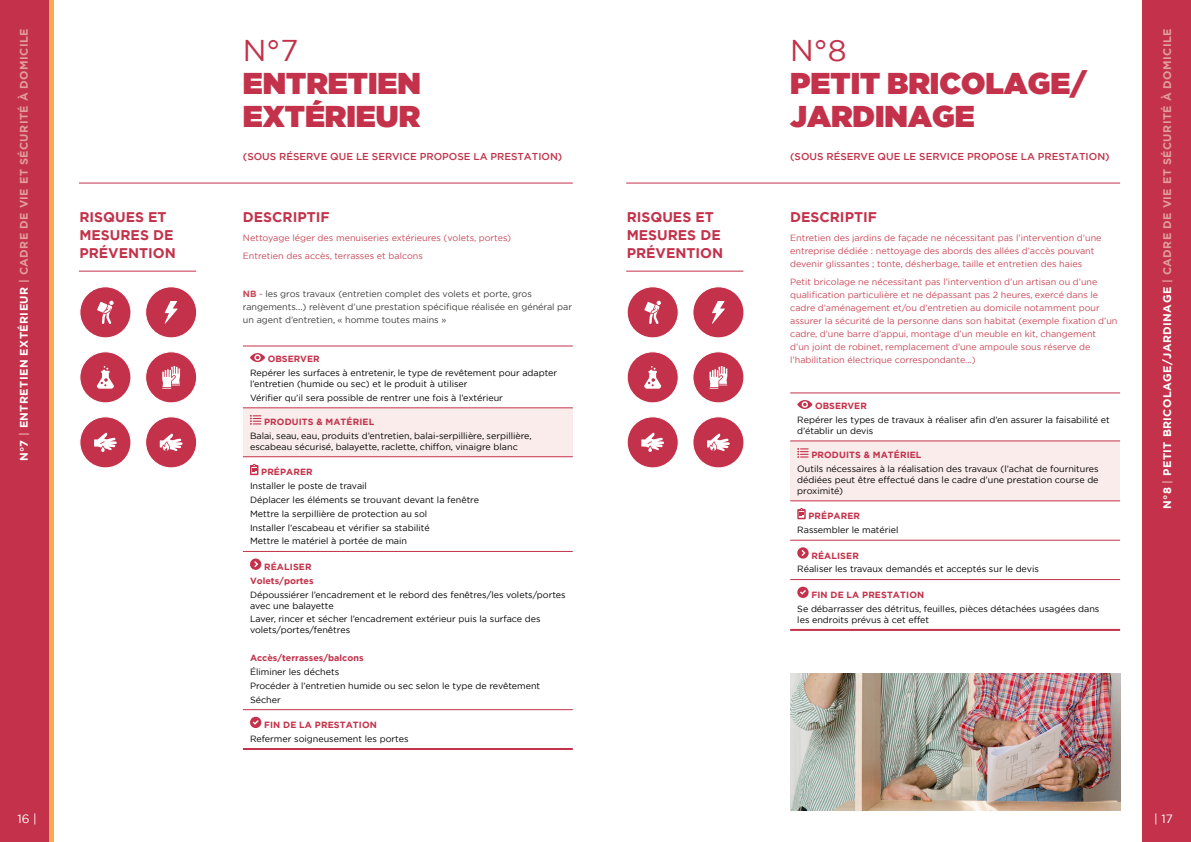
<style>
.page{position:relative;width:1191px;height:842px;background:#fff}
.page>*{position:absolute;margin:0;border:0;box-sizing:border-box;transform-origin:0 0}
.t1{font:900 30px/33px "Gotham";color:#c3324a}
.t2{font:30px "Gotham";color:#c3324a}
.t3{font:700 14px/18px "Gotham";color:#c3324a}
.t4{font:12px "Gotham";color:#fff}
.t5{font:700 11px "Gotham";letter-spacing:.04em;color:#e09d9c}
.t6{font:500 10px "Gotham";color:#c3324a}
.t7{font:9px/11px "Gotham";color:#000}
.t8{font:9px/13px "Gotham";color:#c84858}
.t9{font:9px/13px "Gotham";color:#3c3c3b}
.t10{font:700 9px/13.8px "Gotham";letter-spacing:.015em;color:#c3324a;text-align:right}
.s1{color:#fff}
.s2{font-weight:700;color:#c84858}
.s3{color:#c84858}
</style>
<div class="page">
<div style="left:48px;top:0;width:6px;height:842px;background:#f5ad4f"></div>
<div style="left:0;top:0;width:48px;height:842px;background:#c3324a"></div>
<div style="left:1142px;top:0;width:49px;height:842px;background:#c3324a"></div>
<div style="left:243px;top:408px;width:330px;height:49px;background:#f9eceb"></div>
<hr style="left:243px;top:408px;width:330px;height:1px;background:#c3324a">
<hr style="left:243px;top:457px;width:330px;height:1px;background:#c3324a">
<hr style="left:243px;top:551px;width:330px;height:1px;background:#c3324a">
<hr style="left:243px;top:748px;width:330px;height:2px;background:#c3324a">
<hr style="left:243px;top:709px;width:330px;height:1px;background:#c3324a">
<hr style="left:243px;top:346px;width:330px;height:1px;background:#c3324a">
<svg style="left:250px;top:353px;width:15px;height:9px"></svg>
<svg style="left:250px;top:415px;width:11px;height:10px"></svg>
<svg style="left:250px;top:464px;width:8px;height:11px"></svg>
<svg style="left:250px;top:558px;width:11px;height:12px"></svg>
<svg style="left:250px;top:716px;width:12px;height:12px"></svg>
<hr style="left:79px;top:271px;width:117px;height:1px;background:#c3324a">
<div style="left:80px;top:287px;width:51px;height:51px;background:#c3324a;border-radius:50%"></div>
<div style="left:79px;top:286px;width:52px;height:52px;border:1px solid #fff;border-radius:50%"></div>
<svg style="left:97px;top:301px;width:17px;height:23px"></svg>
<div style="left:146px;top:287px;width:51px;height:51px;background:#c3324a;border-radius:50%"></div>
<div style="left:145px;top:286px;width:52px;height:52px;border:1px solid #fff;border-radius:50%"></div>
<svg style="left:165px;top:301px;width:13px;height:23px"></svg>
<div style="left:80px;top:352px;width:51px;height:51px;background:#c3324a;border-radius:50%"></div>
<div style="left:79px;top:351px;width:52px;height:52px;border:1px solid #fff;border-radius:50%"></div>
<svg style="left:97px;top:366px;width:17px;height:23px"></svg>
<div style="left:146px;top:352px;width:51px;height:51px;background:#c3324a;border-radius:50%"></div>
<div style="left:145px;top:351px;width:52px;height:52px;border:1px solid #fff;border-radius:50%"></div>
<svg style="left:162px;top:366px;width:18px;height:23px"></svg>
<div style="left:80px;top:417px;width:51px;height:51px;background:#c3324a;border-radius:50%"></div>
<div style="left:79px;top:416px;width:52px;height:52px;border:1px solid #fff;border-radius:50%"></div>
<svg style="left:94px;top:433px;width:23px;height:19px"></svg>
<div style="left:146px;top:417px;width:51px;height:51px;background:#c3324a;border-radius:50%"></div>
<div style="left:145px;top:416px;width:52px;height:52px;border:1px solid #fff;border-radius:50%"></div>
<svg style="left:160px;top:434px;width:22px;height:17px"></svg>
<hr style="left:79px;top:183px;width:494px;height:1px;background:#c3324a">
<div style="left:790px;top:441px;width:330px;height:60px;background:#f9eceb"></div>
<hr style="left:790px;top:441px;width:330px;height:1px;background:#c3324a">
<hr style="left:790px;top:501px;width:330px;height:1px;background:#c3324a">
<hr style="left:790px;top:540px;width:330px;height:1px;background:#c3324a">
<hr style="left:790px;top:579px;width:330px;height:1px;background:#c3324a">
<hr style="left:790px;top:629px;width:330px;height:2px;background:#c3324a">
<hr style="left:790px;top:393px;width:330px;height:1px;background:#c3324a">
<svg style="left:797px;top:400px;width:15px;height:9px"></svg>
<svg style="left:797px;top:448px;width:11px;height:10px"></svg>
<svg style="left:797px;top:508px;width:8px;height:11px"></svg>
<svg style="left:797px;top:547px;width:11px;height:12px"></svg>
<svg style="left:797px;top:586px;width:12px;height:12px"></svg>
<hr style="left:626px;top:271px;width:117px;height:1px;background:#c3324a">
<div style="left:627px;top:287px;width:51px;height:51px;background:#c3324a;border-radius:50%"></div>
<div style="left:626px;top:286px;width:52px;height:52px;border:1px solid #fff;border-radius:50%"></div>
<svg style="left:644px;top:301px;width:17px;height:23px"></svg>
<div style="left:693px;top:287px;width:51px;height:51px;background:#c3324a;border-radius:50%"></div>
<div style="left:692px;top:286px;width:52px;height:52px;border:1px solid #fff;border-radius:50%"></div>
<svg style="left:712px;top:301px;width:13px;height:23px"></svg>
<div style="left:627px;top:352px;width:51px;height:51px;background:#c3324a;border-radius:50%"></div>
<div style="left:626px;top:351px;width:52px;height:52px;border:1px solid #fff;border-radius:50%"></div>
<svg style="left:644px;top:366px;width:17px;height:23px"></svg>
<div style="left:693px;top:352px;width:51px;height:51px;background:#c3324a;border-radius:50%"></div>
<div style="left:692px;top:351px;width:52px;height:52px;border:1px solid #fff;border-radius:50%"></div>
<svg style="left:709px;top:366px;width:18px;height:23px"></svg>
<div style="left:627px;top:417px;width:51px;height:51px;background:#c3324a;border-radius:50%"></div>
<div style="left:626px;top:416px;width:52px;height:52px;border:1px solid #fff;border-radius:50%"></div>
<svg style="left:641px;top:433px;width:23px;height:19px"></svg>
<div style="left:693px;top:417px;width:51px;height:51px;background:#c3324a;border-radius:50%"></div>
<div style="left:692px;top:416px;width:52px;height:52px;border:1px solid #fff;border-radius:50%"></div>
<svg style="left:707px;top:434px;width:23px;height:17px"></svg>
<hr style="left:626px;top:183px;width:494px;height:1px;background:#c3324a">
<img style="left:790px;top:673px;width:330px;height:138px">
<p class="t5" style="left:18px;top:461px;width:434px;rotate:-90deg"><span class="s1">N°7</span> | <span class="s1">ENTRETIEN EXTÉRIEUR</span> | CADRE DE VIE ET SÉCURITÉ À DOMICILE</p>
<h2 class="t3" style="left:79px;top:208px;width:98px">RISQUES ET<br>MESURES DE<br>PRÉVENTION</h2>
<h1 class="t2" style="left:243px;top:31px;width:57px">N°7</h1>
<h1 class="t1" style="left:243px;top:66px;width:179px">ENTRETIEN<br>EXTÉRIEUR</h1>
<p class="t6" style="left:243px;top:150px;width:321px">(SOUS RÉSERVE QUE LE SERVICE PROPOSE LA PRESTATION)</p>
<h2 class="t3" style="left:243px;top:208px;width:88px">DESCRIPTIF</h2>
<p class="t8" style="left:243px;top:228px;width:270px;line-height:18.7px">Nettoyage léger des menuiseries extérieures (volets, portes)<br>Entretien des accès, terrasses et balcons</p>
<p class="t9" style="left:243px;top:287px;width:331px"><span class="s2">NB</span> <span class="s3">-</span> les gros travaux (entretien complet des volets et porte, gros rangements...) relèvent d’une prestation spécifique réalisée en général par un agent d’entretien, « homme toutes mains »</p>
<p class="t10" style="left:268px;top:352px;width:53px">OBSERVER</p>
<p class="t7" style="left:250px;top:367px;width:309px">Repérer les surfaces à entretenir, le type de revêtement pour adapter l’entretien (humide ou sec) et le produit à utiliser</p>
<p class="t7" style="left:250px;top:392px;width:254px">Vérifier qu’il sera possible de rentrer une fois à l’extérieur</p>
<p class="t10" style="left:264px;top:414px;width:112px">PRODUITS &amp; MATÉRIEL</p>
<p class="t7" style="left:250px;top:430px;width:283px">Balai, seau, eau, produits d’entretien, balai-serpillière, serpillière, escabeau sécurisé, balayette, raclette, chiffon, vinaigre blanc</p>
<p class="t10" style="left:261px;top:465px;width:53px">PRÉPARER</p>
<p class="t7" style="left:250px;top:479px;width:230px;line-height:13.8px">Installer le poste de travail<br>Déplacer les éléments se trouvant devant la fenêtre Mettre la serpillière de protection au sol<br>Installer l’escabeau et vérifier sa stabilité<br>Mettre le matériel à portée de main</p>
<p class="t10" style="left:250px;top:559px;width:65px">RÉALISER<br>Volets/portes</p>
<p class="t7" style="left:250px;top:589px;width:317px">Dépoussiérer l’encadrement et le rebord des fenêtres/les volets/portes avec une balayette</p>
<p class="t7" style="left:250px;top:613px;width:292px">Laver, rincer et sécher l’encadrement extérieur puis la surface des volets/portes/fenêtres</p>
<p class="t10" style="left:250px;top:651px;width:115px">Accès/terrasses/balcons</p>
<p class="t7" style="left:250px;top:665px;width:292px;line-height:13.8px">Éliminer les déchets<br>Procéder à l’entretien humide ou sec selon le type de revêtement<br>Sécher</p>
<p class="t10" style="left:264px;top:718px;width:114px">FIN DE LA PRESTATION</p>
<p class="t7" style="left:250px;top:733px;width:160px">Refermer soigneusement les portes</p>
<h2 class="t3" style="left:626px;top:208px;width:98px">RISQUES ET<br>MESURES DE<br>PRÉVENTION</h2>
<h1 class="t2" style="left:790px;top:31px;width:58px">N°8</h1>
<h1 class="t1" style="left:790px;top:66px;width:298px">PETIT BRICOLAGE/<br>JARDINAGE</h1>
<p class="t6" style="left:790px;top:150px;width:321px">(SOUS RÉSERVE QUE LE SERVICE PROPOSE LA PRESTATION)</p>
<h2 class="t3" style="left:790px;top:208px;width:88px">DESCRIPTIF</h2>
<p class="t8" style="left:790px;top:231px;width:313px">Entretien des jardins de façade ne nécessitant pas l’intervention d’une entreprise dédiée : nettoyage des abords des allées d’accès pouvant devenir glissantes ; tonte, désherbage, taille et entretien des haies</p>
<p class="t8" style="left:790px;top:276px;width:329px">Petit bricolage ne nécessitant pas l’intervention d’un artisan ou d’une qualification particulière et ne dépassant pas 2 heures, exercé dans le cadre d’aménagement et/ou d’entretien au domicile notamment pour assurer la sécurité de la personne dans son habitat (exemple fixation d’un cadre, d’une barre d’appui, montage d’un meuble en kit, changement d’un joint de robinet, remplacement d’une ampoule sous réserve de l’habilitation électrique correspondante...)</p>
<p class="t10" style="left:815px;top:399px;width:53px">OBSERVER</p>
<p class="t7" style="left:797px;top:414px;width:314px">Repérer les types de travaux à réaliser afin d’en assurer la faisabilité et d’établir un devis</p>
<p class="t10" style="left:811px;top:448px;width:112px">PRODUITS &amp; MATÉRIEL</p>
<p class="t7" style="left:797px;top:463px;width:303px;text-align:justify">Outils nécessaires à la réalisation des travaux (l’achat de fournitures dédiées peut être effectué dans le cadre d’une prestation course de proximité)</p>
<p class="t10" style="left:808px;top:509px;width:53px">PRÉPARER</p>
<p class="t7" style="left:797px;top:524px;width:103px">Rassembler le matériel</p>
<p class="t10" style="left:811px;top:548px;width:49px">RÉALISER</p>
<p class="t7" style="left:797px;top:564px;width:243px">Réaliser les travaux demandés et acceptés sur le devis</p>
<p class="t10" style="left:811px;top:588px;width:114px">FIN DE LA PRESTATION</p>
<p class="t7" style="left:797px;top:603px;width:303px">Se débarrasser des détritus, feuilles, pièces détachées usagées dans les endroits prévus à cet effet</p>
<p class="t5" style="left:1160px;top:509px;width:482px;rotate:-90deg"><span class="s1">N°8</span> | <span class="s1">PETIT BRICOLAGE/JARDINAGE</span> | CADRE DE VIE ET SÉCURITÉ À DOMICILE</p>
<h3 class="t4" style="left:18px;top:811px;width:21px">16 |</h3>
<h3 class="t4" style="left:1154px;top:811px;width:20px">| 17</h3>
</div>
